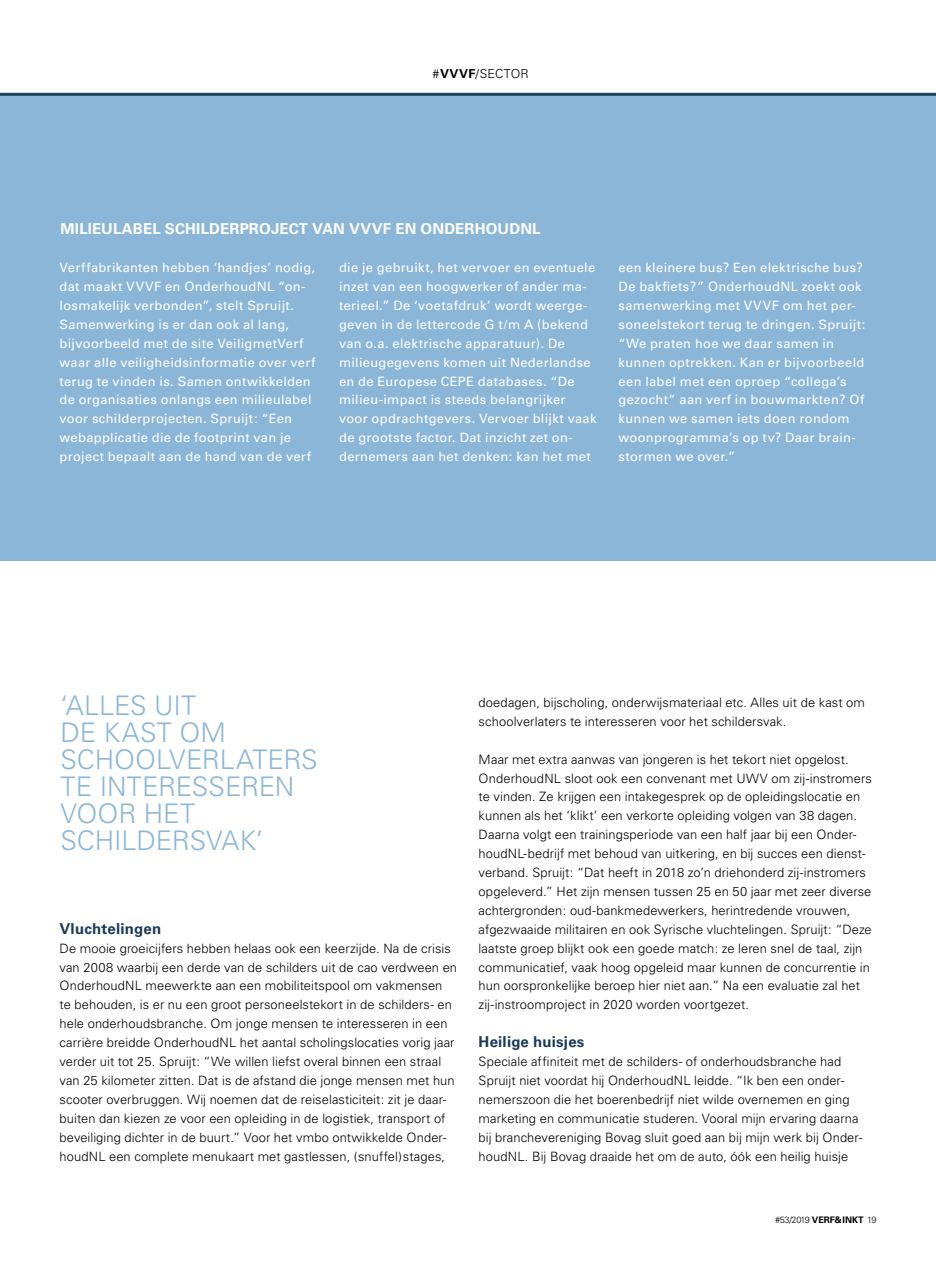
<style>
.page{position:relative;width:936px;height:1263px;background:#fff}
.page>*{position:absolute;margin:0;border:0;box-sizing:border-box;transform-origin:0 0}
.t1{font:300 27px/27px "Univers";letter-spacing:-.005em;color:#8bb6d8}
.t2{font:700 15px "Univers";letter-spacing:.01em;color:#fff}
.t3{font:700 15px "Univers";letter-spacing:.015em;color:#1c3a5c}
.t4{font:300 12.9px/18.9px "Univers";letter-spacing:.005em;color:#000}
.t5{font:12.9px/18.9px "Univers";letter-spacing:.025em;color:#fff}
.t6{font:300 12.3px "Univers";letter-spacing:.015em;color:#000}
.t7{font:300 9px "Univers";letter-spacing:-.075em;color:#000}
.s1{font-weight:700}
</style>
<div class="page">
<div style="left:0;top:94px;width:935px;height:467px;background:#8bb6d8"></div>
<hr style="left:0;top:93px;width:935px;height:3px;background:#1b4162">
<p class="t6" style="left:432px;top:66px;width:98px">#<span class="s1">VVVF</span>/SECTOR</p>
<p class="t2" style="left:60px;top:220px;width:481px">MILIEULABEL SCHILDERPROJECT VAN VVVF EN ONDERHOUDNL</p>
<p class="t5" style="left:60px;top:258px;width:257px">Verffabrikanten hebben ‘handjes’ nodig, dat maakt VVVF en OnderhoudNL “on&shy;losmakelijk verbonden”, stelt Spruijt.<br>Samenwerking is er dan ook al lang, bijvoorbeeld met de site VeiligmetVerf waar alle veiligheidsinformatie over verf terug te vinden is. Samen ontwikkelden de organisaties onlangs een milieulabel voor schilderprojecten. Spruijt: “Een webapplicatie die de footprint van je project bepaalt aan de hand van de verf</p>
<p class="t5" style="left:339px;top:258px;width:259px">die je gebruikt, het vervoer en eventuele inzet van een hoogwerker of ander ma&shy;terieel.” De ‘voetafdruk’ wordt weerge&shy;geven in de lettercode G t/m A (bekend van o.a. elektrische apparatuur). De milieugegevens komen uit Nederlandse en de Europese CEPE databases. “De milieu-impact is steeds belangrijker voor opdrachtgevers. Vervoer blijkt vaak de grootste factor. Dat inzicht zet on&shy;dernemers aan het denken: kan het met</p>
<p class="t5" style="left:618px;top:258px;width:248px">een kleinere bus? Een elektrische bus?<br>De bakfiets?” OnderhoudNL zoekt ook samenwerking met VVVF om het per&shy;soneelstekort terug te dringen. Spruijt: “We praten hoe we daar samen in kunnen optrekken. Kan er bijvoorbeeld een label met een oproep “collega’s gezocht” aan verf in bouwmarkten? Of kunnen we samen iets doen rondom woonprogramma’s op tv? Daar brain&shy;stormen we over.”</p>
<h1 class="t1" style="left:60px;top:691px;width:259px">‘ALLES UIT<br>DE KAST OM<br>SCHOOLVERLATERS<br>TE INTERESSEREN<br>VOOR HET<br>SCHILDERSVAK’</h1>
<p class="t3" style="left:60px;top:920px;width:103px">Vluchtelingen</p>
<p class="t4" style="left:60px;top:939px;width:399px">De mooie groeicijfers hebben helaas ook een keerzijde. Na de crisis van 2008 waarbij een derde van de schilders uit de cao verdween en OnderhoudNL meewerkte aan een mobiliteitspool om vakmensen<br>te behouden, is er nu een groot personeelstekort in de schilders- en hele onderhoudsbranche. Om jonge mensen te interesseren in een carrière breidde OnderhoudNL het aantal scholingslocaties vorig jaar verder uit tot 25. Spruijt: “We willen liefst overal binnen een straal van 25 kilometer zitten. Dat is de afstand die jonge mensen met hun scooter overbruggen. Wij noemen dat de reiselasticiteit: zit je daar&shy;buiten dan kiezen ze voor een opleiding in de logistiek, transport of beveiliging dichter in de buurt.” Voor het vmbo ontwikkelde Onder&shy;houdNL een complete menukaart met gastlessen, (snuffel)stages,</p>
<p class="t4" style="left:478px;top:693px;width:388px">doedagen, bijscholing, onderwijsmateriaal etc. Alles uit de kast om schoolverlaters te interesseren voor het schildersvak.</p>
<p class="t4" style="left:478px;top:750px;width:395px">Maar met extra aanwas van jongeren is het tekort niet opgelost.<br>OnderhoudNL sloot ook een convenant met UWV om zij-instromers te vinden. Ze krijgen een intakegesprek op de opleidingslocatie en kunnen als het ‘klikt’ een verkorte opleiding volgen van 38 dagen.<br>Daarna volgt een trainingsperiode van een half jaar bij een Onder&shy;houdNL-bedrijf met behoud van uitkering, en bij succes een dienst&shy;verband. Spruijt: “Dat heeft in 2018 zo’n driehonderd zij-instromers opgeleverd.” Het zijn mensen tussen 25 en 50 jaar met zeer diverse achtergronden: oud-bankmedewerkers, herintredende vrouwen, afgezwaaide militairen en ook Syrische vluchtelingen. Spruijt: “Deze laatste groep blijkt ook een goede match: ze leren snel de taal, zijn communicatief, vaak hoog opgeleid maar kunnen de concurrentie in hun oorspronkelijke beroep hier niet aan.” Na een evaluatie zal het zij-instroomproject in 2020 worden voortgezet.</p>
<p class="t3" style="left:478px;top:1033px;width:107px">Heilige huisjes</p>
<p class="t4" style="left:478px;top:1052px;width:385px">Speciale affiniteit met de schilders- of onderhoudsbranche had Spruijt niet voordat hij OnderhoudNL leidde. “Ik ben een onder&shy;nemerszoon die het boerenbedrijf niet wilde overnemen en ging marketing en communicatie studeren. Vooral mijn ervaring daarna bij branchevereniging Bovag sluit goed aan bij mijn werk bij Onder&shy;houdNL. Bij Bovag draaide het om de auto, óók een heilig huisje</p>
<p class="t7" style="left:775px;top:1215px;width:103px">#53/2019 <span class="s1">VERF&amp; INKT</span> 19</p>
</div>
